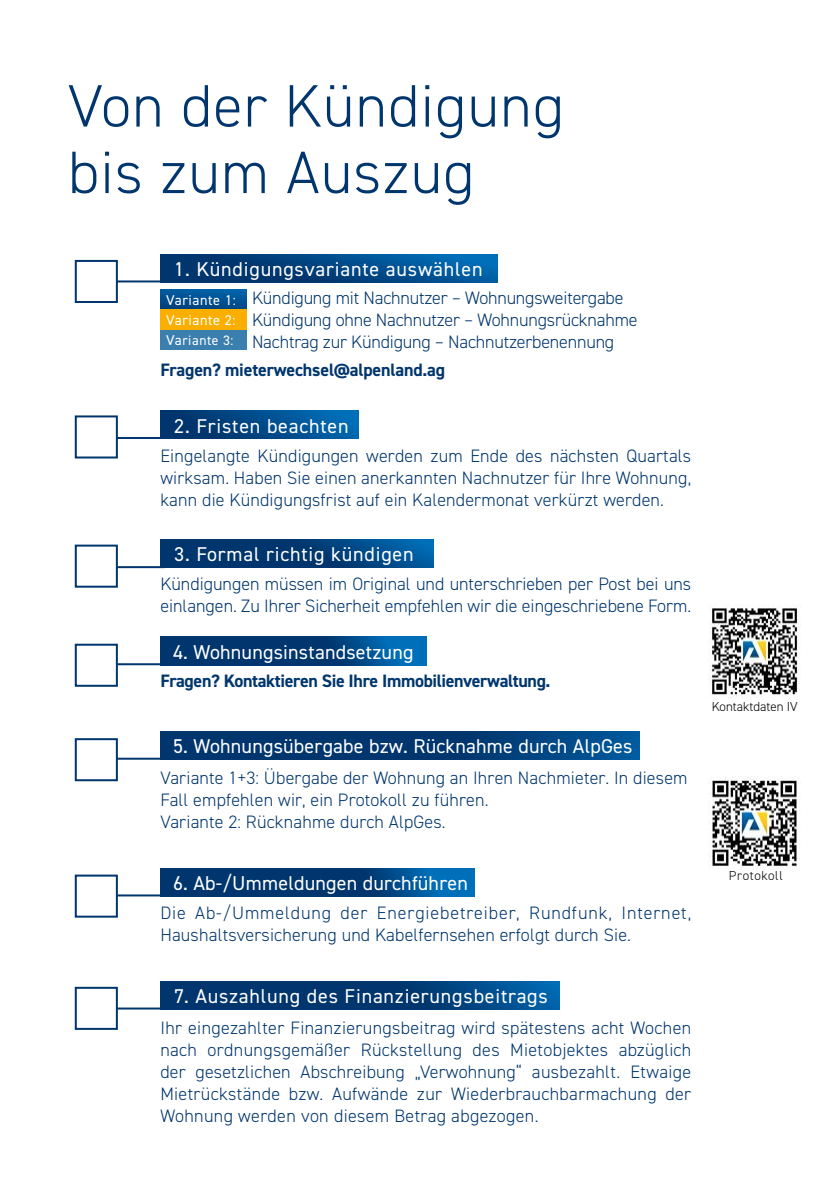
<style>
.page{position:relative;width:840px;height:1191px;background:#fff}
.page>*{position:absolute;margin:0;border:0;box-sizing:border-box;transform-origin:0 0}
.t1{font:300 60px/66.4px "DIN2014";letter-spacing:.02em;color:#00366d}
.t2{font:20px "DIN2014";letter-spacing:.04em;color:#fff}
.t3{font:20px "DIN2014";letter-spacing:.01em;color:#fff}
.t4{font:300 18px/22px "DIN2014";letter-spacing:.01em;color:#00366d}
.t5{font:300 18px/22px "DIN2014";letter-spacing:-.01em;color:#00366d}
.t6{font:700 18px "DIN2014";letter-spacing:-.02em;color:#00366d}
.t7{font:14.2px "DIN2014";letter-spacing:.04em;color:#fff}
.t8{font:13.6px "DIN2014";letter-spacing:.04em;color:#fff}
.t9{font:300 13px "DIN2014";color:#000}
.t10{font:300 13px "DIN2014";letter-spacing:.05em;color:#000}
.s1{font-size:14.2px}
</style>
<div class="page">
<hr style="left:106px;top:280px;width:69px;height:2px;background:#00366d">
<div style="left:75px;top:260px;width:43px;height:43px;background:#fff;border:2px solid #00366d"></div>
<svg style="left:160px;top:254px;width:337px;height:28px;background:#004885"></svg>
<hr style="left:96px;top:437px;width:73px;height:2px;background:#00366d">
<div style="left:75px;top:415px;width:43px;height:43px;background:#fff;border:2px solid #00366d"></div>
<div style="left:160px;top:410px;width:198px;height:29px;background:linear-gradient(to right,#002d61,#006ab4)"></div>
<hr style="left:96px;top:566px;width:68px;height:2px;background:#00366d">
<div style="left:75px;top:544px;width:43px;height:43px;background:#fff;border:2px solid #00366d"></div>
<svg style="left:160px;top:539px;width:273px;height:29px;background:#00407b"></svg>
<hr style="left:96px;top:1007px;width:68px;height:2px;background:#00366d">
<div style="left:75px;top:986px;width:43px;height:44px;background:#fff;border:2px solid #00366d"></div>
<svg style="left:160px;top:981px;width:398px;height:28px;background:#003e78"></svg>
<hr style="left:96px;top:894px;width:68px;height:2px;background:#00366d">
<div style="left:75px;top:874px;width:43px;height:43px;background:#fff;border:2px solid #00366d"></div>
<svg style="left:160px;top:868px;width:314px;height:28px;background:#00427d"></svg>
<hr style="left:96px;top:663px;width:70px;height:2px;background:#00366d">
<div style="left:75px;top:643px;width:43px;height:44px;background:#fff;border:2px solid #00366d"></div>
<svg style="left:160px;top:636px;width:266px;height:29px;background:#00437e"></svg>
<hr style="left:96px;top:757px;width:68px;height:2px;background:#00366d">
<div style="left:75px;top:738px;width:43px;height:43px;background:#fff;border:2px solid #00366d"></div>
<img style="left:708px;top:605px;width:92px;height:92px">
<img style="left:708px;top:776px;width:91px;height:93px">
<svg style="left:160px;top:731px;width:479px;height:28px;background:#003c75"></svg>
<svg style="left:160px;top:289px;width:86px;height:21px;background:#0b568c"></svg>
<div style="left:160px;top:330px;width:86px;height:20px;background:#3b7faf"></div>
<div style="left:160px;top:310px;width:86px;height:20px;background:#f9ae00"></div>
<h1 class="t1" style="left:68px;top:73px;width:497px">Von der Kündigung bis zum Auszug</h1>
<p class="t2" style="left:174px;top:257px;width:309px">1. Kündigungsvariante auswählen</p>
<p class="t5" style="left:252px;top:287px;width:387px">Kündigung mit Nachnutzer – Wohnungsweitergabe<br>Kündigung ohne Nachnutzer – Wohnungsrücknahme<br>Nachtrag zur Kündigung – Nachnutzerbenennung</p>
<p class="t6" style="left:160px;top:358px;width:286px">Fragen? mieterwechsel@alpenland.ag</p>
<p class="t2" style="left:174px;top:413px;width:176px">2. Fristen beachten</p>
<p class="t4" style="left:160px;top:445px;width:532px;text-align:justify">Eingelangte Kündigungen werden zum Ende des nächsten Quartals wirksam. Haben Sie einen anerkannten Nachnutzer für Ihre Wohnung, kann die Kündigungsfrist auf ein Kalendermonat verkürzt werden.</p>
<p class="t2" style="left:174px;top:542px;width:241px">3. Formal richtig kündigen</p>
<p class="t4" style="left:160px;top:572px;width:532px">Kündigungen müssen im Original und unterschrieben per Post bei uns einlangen. Zu Ihrer Sicherheit empfehlen wir die eingeschriebene Form.</p>
<p class="t7" style="left:166px;top:292px;width:71px">Variante 1:</p>
<p class="t8" style="left:166px;top:332px;width:69px"><span class="s1">Va</span>riante 3:</p>
<p class="t7" style="left:166px;top:311px;width:71px">Variante 2:</p>
<p class="t3" style="left:173px;top:639px;width:242px">4. Wohnungsinstandsetzung</p>
<p class="t6" style="left:160px;top:669px;width:391px">Fragen? Kontaktieren Sie Ihre Immobilienverwaltung.</p>
<p class="t3" style="left:173px;top:734px;width:461px">5. Wohnungsübergabe bzw. Rücknahme durch AlpGes</p>
<p class="t4" style="left:160px;top:766px;width:528px">Variante 1+3: Übergabe der Wohnung an Ihren Nachmieter. In diesem<br>Fall empfehlen wir, ein Protokoll zu führen.<br>Variante 2: Rücknahme durch AlpGes.</p>
<p class="t3" style="left:173px;top:871px;width:296px">6. Ab-/Ummeldungen durchführen</p>
<p class="t4" style="left:160px;top:901px;width:532px">Die Ab-/Ummeldung der Energiebetreiber, Rundfunk, Internet,<br>Haushaltsversicherung und Kabelfernsehen erfolgt durch Sie.</p>
<p class="t2" style="left:174px;top:984px;width:375px">7. Auszahlung des Finanzierungsbeitrags</p>
<p class="t4" style="left:160px;top:1016px;width:532px;text-align:justify">Ihr eingezahlter Finanzierungsbeitrag wird spätestens acht Wochen nach ordnungsgemäßer Rückstellung des Mietobjektes abzüglich der gesetzlichen Abschreibung „Verwohnung“ ausbezahlt. Etwaige Mietrückstände bzw. Aufwände zur Wiederbrauchbarmachung der Wohnung werden von diesem Betrag abgezogen.</p>
<p class="t9" style="left:711px;top:698px;width:87px">Kontaktdaten IV</p>
<p class="t10" style="left:728px;top:867px;width:56px">Protokoll</p>
</div>
